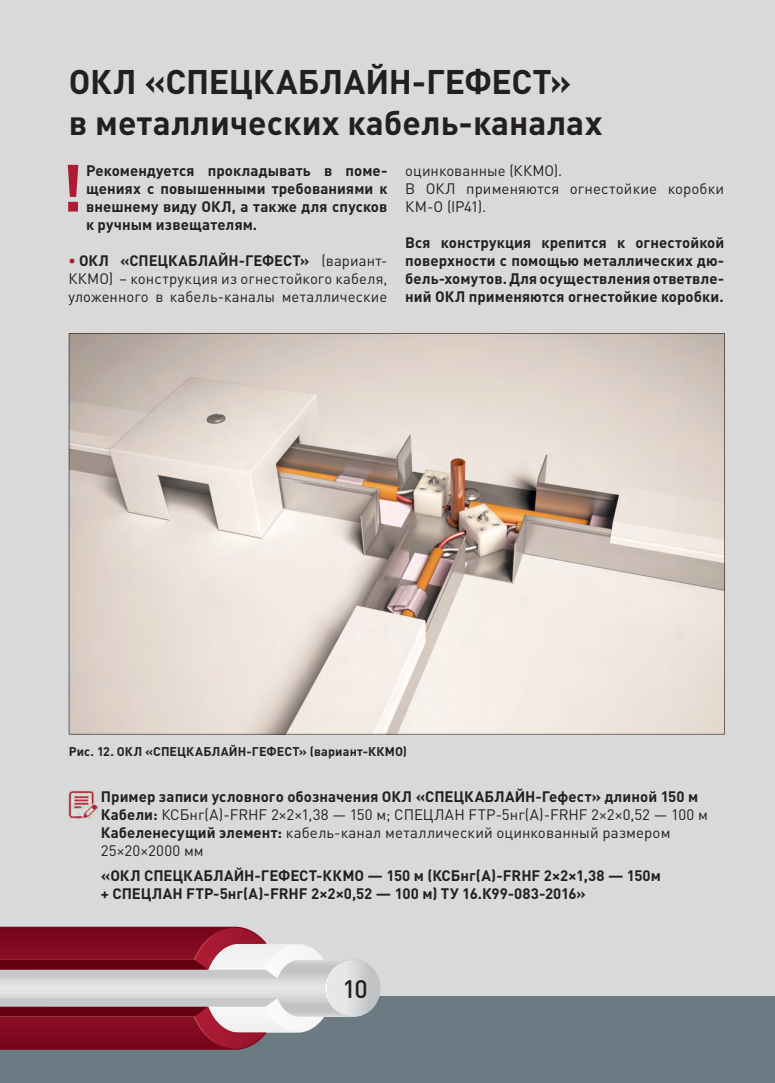
<style>
.page{position:relative;width:775px;height:1083px;background:#d8d9d8}
.page>*{position:absolute;margin:0;border:0;box-sizing:border-box;transform-origin:0 0}
.t1{font:700 65.5px "DIN Pro";color:#ae1c34}
.t2{font:700 33.75px/40.5px "DIN Pro";letter-spacing:.005em;color:#231f20}
.t3{font:500 25px "DIN Pro";color:#231f20}
.t4{font:15px/18px "DIN Pro";letter-spacing:.005em;color:#231f20}
.t5{font:700 15px/18px "DIN Pro";letter-spacing:.005em;color:#231f20;text-align:justify}
.t6{font:700 12.5px "DIN Pro";letter-spacing:.015em;color:#231f20}
.s1{font-weight:700;color:#ae1c34}
.s2{font-weight:700}
</style>
<div class="page">
<div style="left:0;top:995px;width:775px;height:88px;background:#6b7a83"></div>
<svg style="left:0;top:927px;width:380px;height:123px"></svg>
<svg style="left:69px;top:333px;width:656px;height:401px"></svg>
<img style="left:68px;top:790px;width:29px;height:28px">
<h2 class="t2" style="left:69px;top:60px;width:535px">ОКЛ «СПЕЦКАБЛАЙН-ГЕФЕСТ»<br>в металлических кабель-каналах</h2>
<p class="t5" style="left:86px;top:160px;width:303px">Рекомендуется прокладывать в поме&shy;щениях с повышенными требованиями к внешнему виду ОКЛ, а также для спусков к ручным извещателям.</p>
<p class="t4" style="left:68px;top:250px;width:320px;text-align:justify"><span class="s1">•</span> <span class="s2">ОКЛ «СПЕЦКАБЛАЙН-ГЕФЕСТ»</span> (вариант-ККМО) – конструкция из огнестойкого кабеля, уложенного в кабель-каналы металлические</p>
<h1 class="t1" style="left:60px;top:143px;width:24px">!</h1>
<p class="t4" style="left:405px;top:160px;width:320px">оцинкованные (ККМО).<br>В ОКЛ применяются огнестойкие коробки<br>КМ-О (IP41).</p>
<p class="t5" style="left:405px;top:232px;width:320px">Вся конструкция крепится к огнестойкой поверхности с помощью металлических дю&shy;бель-хомутов. Для осуществления ответвле&shy;ний ОКЛ применяются огнестойкие коробки.</p>
<p class="t6" style="left:69px;top:743px;width:340px">Рис. 12. ОКЛ «СПЕЦКАБЛАЙН-ГЕФЕСТ» (вариант-ККМО)</p>
<p class="t4" style="left:101px;top:787px;width:608px"><span class="s2">Пример записи условного обозначения ОКЛ «СПЕЦКАБЛАЙН-Гефест» длиной 150 м Кабели:</span> КСБнг(А)-FRHF 2×2×1,38 — 150 м; СПЕЦЛАН FTP-5нг(А)-FRHF 2×2×0,52 — 100 м <span class="s2">Кабеленесущий элемент:</span> кабель-канал металлический оцинкованный размером 25×20×2000 мм</p>
<p class="t5" style="left:101px;top:866px;width:561px">«ОКЛ СПЕЦКАБЛАЙН-ГЕФЕСТ-ККМО — 150 м (КСБнг(А)-FRHF 2×2×1,38 — 150м + СПЕЦЛАН FTP-5нг(А)-FRHF 2×2×0,52 — 100 м) ТУ 16.К99-083-2016»</p>
<h3 class="t3" style="left:342px;top:972px;width:27px">10</h3>
</div>
